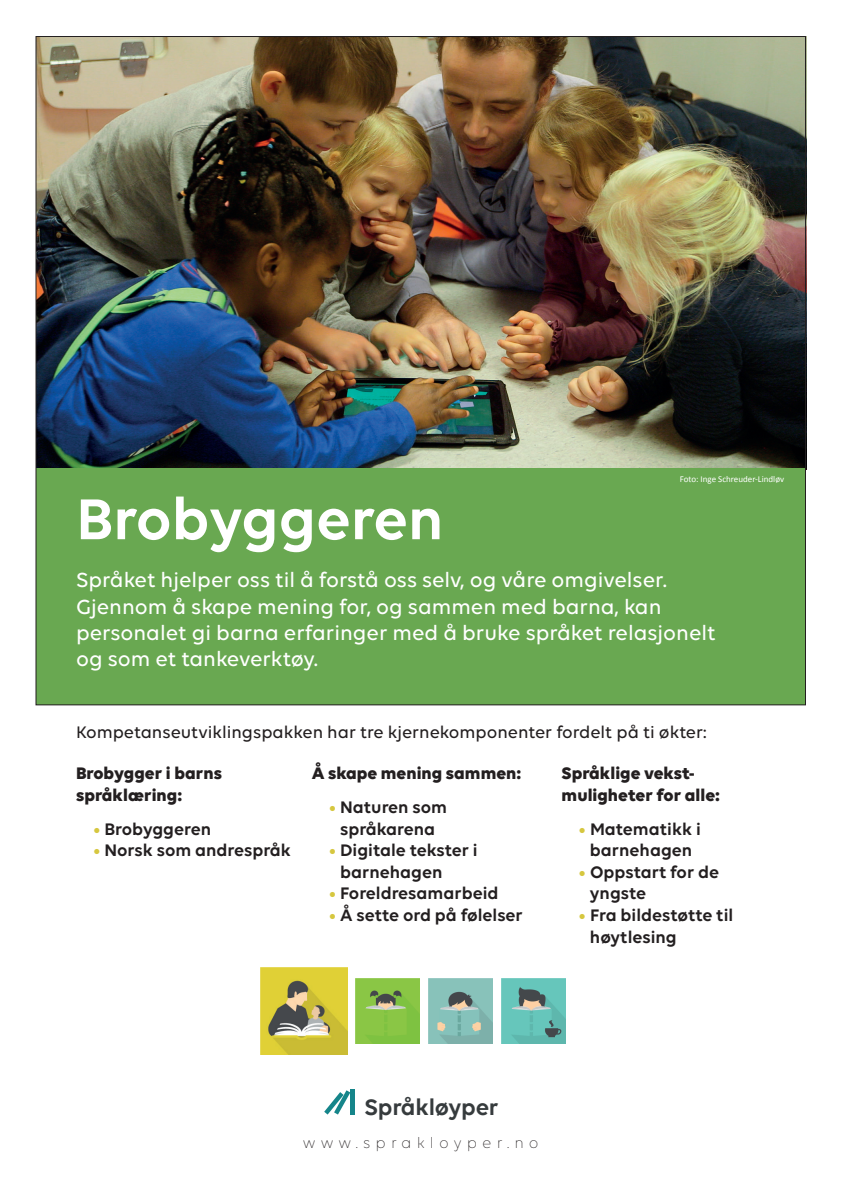
<style>
.page{position:relative;width:842px;height:1191px;background:#fff}
.page>*{position:absolute;margin:0;border:0;box-sizing:border-box;transform-origin:0 0}
.t1{font:600 62px "Volte";color:#fff}
.t2{font:600 24.1px "Volte";letter-spacing:-.01em;color:#363b3d}
.t3{font:500 22px/26.4px "Volte";color:#fff}
.t4{font:600 18px/21.6px "Volte";color:#231f20}
.t5{font:700 18px/21.6px "Volte";color:#231f20}
.t6{font:500 18px "Volte";color:#231f20}
.t7{font:300 16px "Volte";letter-spacing:.32em;color:#231f20}
.t8{font:9px "Calibri";color:#fff}
.s1{color:#d6c73f}
</style>
<div class="page">
<img style="left:38px;top:38px;width:766px;height:430px">
<div style="left:36px;top:468px;width:770px;height:237px;background:#69a851"></div>
<hr style="left:351px;top:1089px;width:4px;height:25px;background:#15858a">
<svg style="left:324px;top:1090px;width:26px;height:24px"></svg>
<img style="left:260px;top:967px;width:87px;height:87px">
<img style="left:428px;top:979px;width:65px;height:64px">
<img style="left:501px;top:979px;width:64px;height:64px">
<img style="left:356px;top:979px;width:64px;height:64px">
<p class="t8" style="left:680px;top:474px;width:106px">Foto: Inge Schreuder-Lindløv</p>
<h1 class="t1" style="left:76px;top:482px;width:369px">Brobyggeren</h1>
<p class="t3" style="left:76px;top:566px;width:641px">Språket hjelper oss til å forstå oss selv, og våre omgivelser.<br>Gjennom å skape mening for, og sammen med barna, kan personalet gi barna erfaringer med å bruke språket relasjonelt og som et tankeverktøy.</p>
<p class="t6" style="left:76px;top:722px;width:632px">Kompetanseutviklingspakken har tre kjernekomponenter fordelt på ti økter:</p>
<p class="t5" style="left:76px;top:762px;width:147px">Brobygger i barns språklæring:</p>
<p class="t4" style="left:93px;top:817px;width:120px"><span class="s1">•</span> Brobyggeren</p>
<p class="t4" style="left:93px;top:839px;width:199px"><span class="s1">•</span> Norsk som andrespråk</p>
<p class="t5" style="left:312px;top:762px;width:211px">Å skape mening sammen:</p>
<p class="t4" style="left:329px;top:796px;width:120px;text-align:center"><span class="s1">•</span> Naturen som språkarena</p>
<p class="t4" style="left:340px;top:839px;width:139px;text-indent:-11px"><span class="s1">•</span> Digitale tekster i barnehagen</p>
<p class="t4" style="left:329px;top:882px;width:171px"><span class="s1">•</span> Foreldresamarbeid</p>
<p class="t4" style="left:329px;top:904px;width:196px"><span class="s1">•</span> Å sette ord på følelser</p>
<p class="t5" style="left:562px;top:762px;width:160px">Språklige vekst&shy;muligheter for alle:</p>
<p class="t4" style="left:579px;top:817px;width:124px;text-align:center"><span class="s1">•</span> Matematikk i barnehagen</p>
<p class="t4" style="left:590px;top:860px;width:131px;text-indent:-11px"><span class="s1">•</span> Oppstart for de yngste</p>
<p class="t4" style="left:590px;top:904px;width:145px;text-indent:-11px"><span class="s1">•</span> Fra bildestøtte til høytlesing</p>
<h2 class="t2" style="left:365px;top:1092px;width:136px">Språkløyper</h2>
<p class="t7" style="left:303px;top:1133px;width:237px">www.sprakloyper.no</p>
</div>
